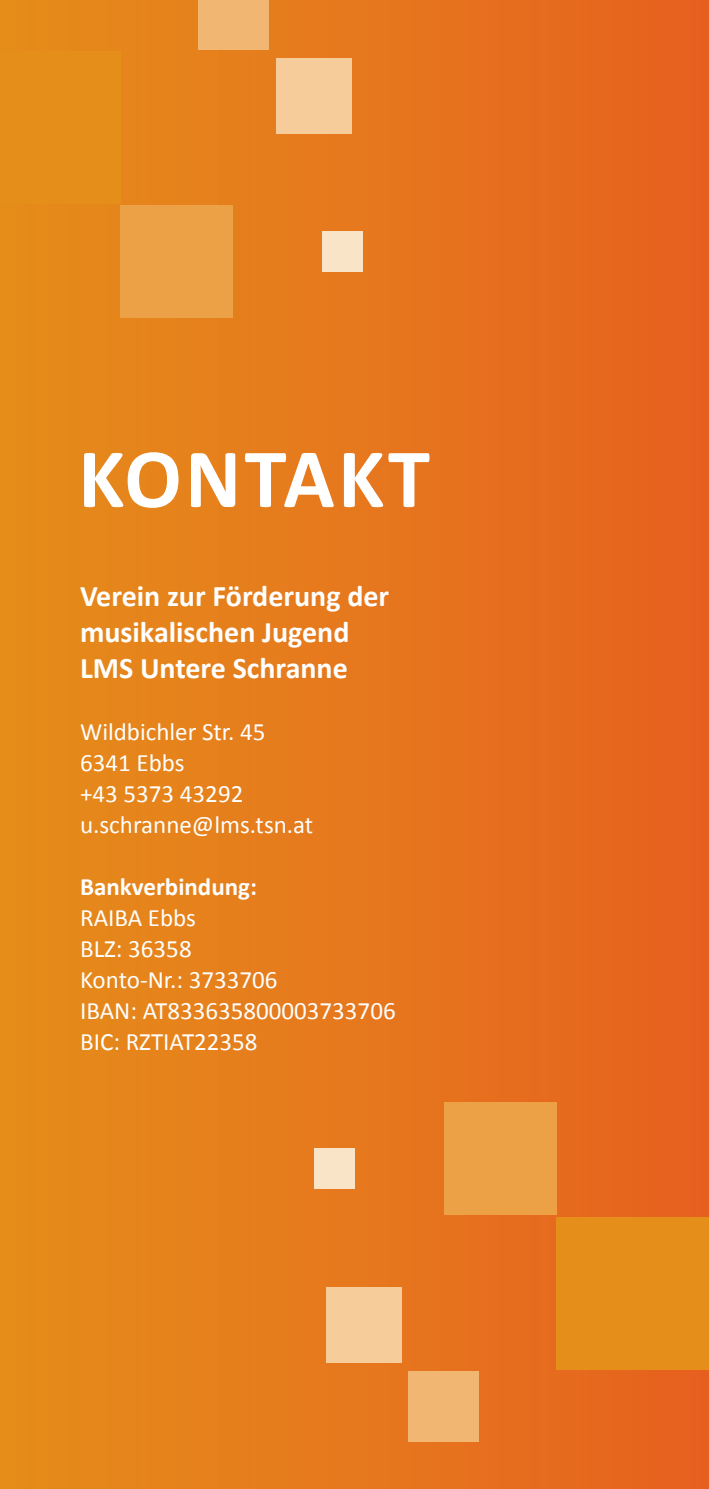
<style>
.page{position:relative;width:709px;height:1489px;background:#fff}
.page>*{position:absolute;margin:0;border:0;box-sizing:border-box;transform-origin:0 0}
.t1{font:700 85px "Calibri";letter-spacing:.04em;color:#fff}
.t2{font:700 30px/36px "Calibri";color:#fff}
.t3{font:25px/31px "Calibri";color:#fff}
.t4{font:700 25px "Calibri";color:#fff}
</style>
<div class="page">
<div style="left:0;top:0;width:709px;height:1488px;background:linear-gradient(to right,#e58e1a,#e7611f)"></div>
<div style="left:556px;top:1216px;width:153px;height:153px;background:#e58e19"></div>
<div style="left:444px;top:1102px;width:112px;height:112px;background:#eca146"></div>
<div style="left:408px;top:1371px;width:71px;height:70px;background:#f1b671"></div>
<div style="left:326px;top:1287px;width:75px;height:75px;background:#f6cc9b"></div>
<div style="left:314px;top:1148px;width:40px;height:40px;background:#f9e4c8"></div>
<div style="left:0;top:51px;width:121px;height:153px;background:#e58e19"></div>
<div style="left:121px;top:206px;width:112px;height:112px;background:#eca146"></div>
<div style="left:198px;top:0;width:70px;height:49px;background:#f1b671"></div>
<div style="left:276px;top:58px;width:75px;height:75px;background:#f6cc9b"></div>
<div style="left:322px;top:232px;width:41px;height:40px;background:#f9e4c8"></div>
<h1 class="t1" style="left:78px;top:418px;width:353px">KONTAKT</h1>
<p class="t2" style="left:80px;top:577px;width:311px">Verein zur Förderung der musikalischen Jugend<br>LMS Untere Schranne</p>
<p class="t3" style="left:80px;top:714px;width:235px">Wildbichler Str. 45<br>6341 Ebbs<br>+43 5373 43292 u.schranne@lms.tsn.at</p>
<p class="t4" style="left:80px;top:868px;width:178px">Bankverbindung:</p>
<p class="t3" style="left:80px;top:900px;width:317px">RAIBA Ebbs<br>BLZ: 36358<br>Konto-Nr.: 3733706<br>IBAN: AT833635800003733706<br>BIC: RZTIAT22358</p>
</div>
